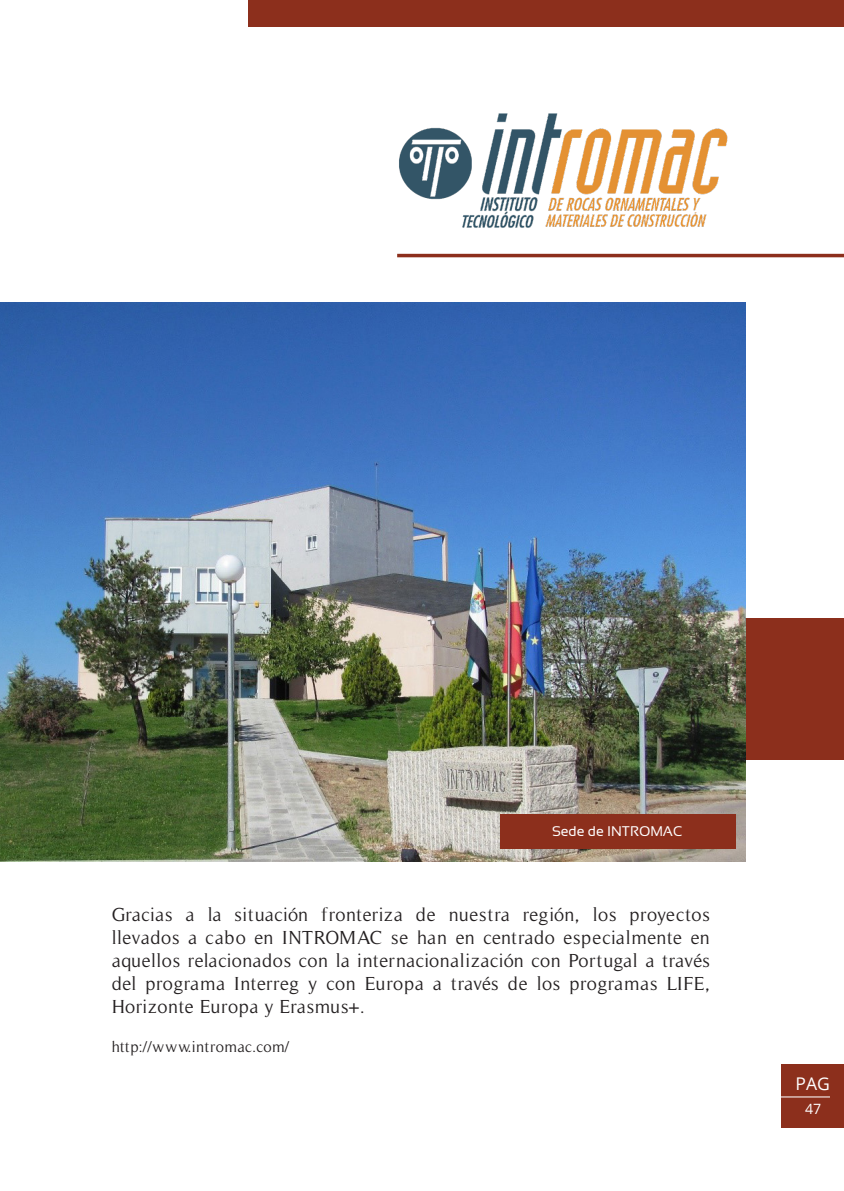
<style>
.page{position:relative;width:844px;height:1191px;background:#fff}
.page>*{position:absolute;margin:0;border:0;box-sizing:border-box;transform-origin:0 0}
.t1{font:19.25px/23.1px "Timeless";letter-spacing:.03em;color:#231f20;text-align:justify}
.t2{font:17.5px "Open Sans";color:#fff}
.t3{font:15.75px "Timeless";letter-spacing:.025em;color:#231f20}
.t4{font:14.17px "Open Sans";color:#fff}
.Imágenes{font:14px "Sansation";color:#fff}
</style>
<div class="page">
<div style="left:0;top:618px;width:843px;height:141px;background:#8c2f1c"></div>
<hr style="left:397px;top:254px;width:446px;height:3px;background:#8c2f1c">
<img style="left:0;top:302px;width:745px;height:559px">
<img style="left:399px;top:113px;width:329px;height:115px">
<div style="left:248px;top:0;width:595px;height:26px;background:#8c2f1c"></div>
<div style="left:500px;top:814px;width:235px;height:34px;background:#8c2f1c"></div>
<div style="left:780px;top:1064px;width:63px;height:64px;background:#8c2f1c"></div>
<hr style="left:780px;top:1096px;width:49px;height:1px;background:#fff">
<p class="Imágenes" style="left:552px;top:823px;width:132px">Sede de INTROMAC</p>
<p class="t1" style="left:112px;top:903px;width:599px">Gracias a la situación fronteriza de nuestra región, los proyectos llevados a cabo en INTROMAC se han en centrado especialmente en aquellos relacionados con la internacionalización con Portugal a través del programa Interreg y con Europa a través de los programas LIFE, Horizonte Europa y Erasmus+.</p>
<p class="t3" style="left:112px;top:1038px;width:179px">http://www.intromac.com/</p>
<p class="t2" style="left:795px;top:1072px;width:36px">PAG</p>
<p class="t4" style="left:805px;top:1099px;width:18px">47</p>
</div>
